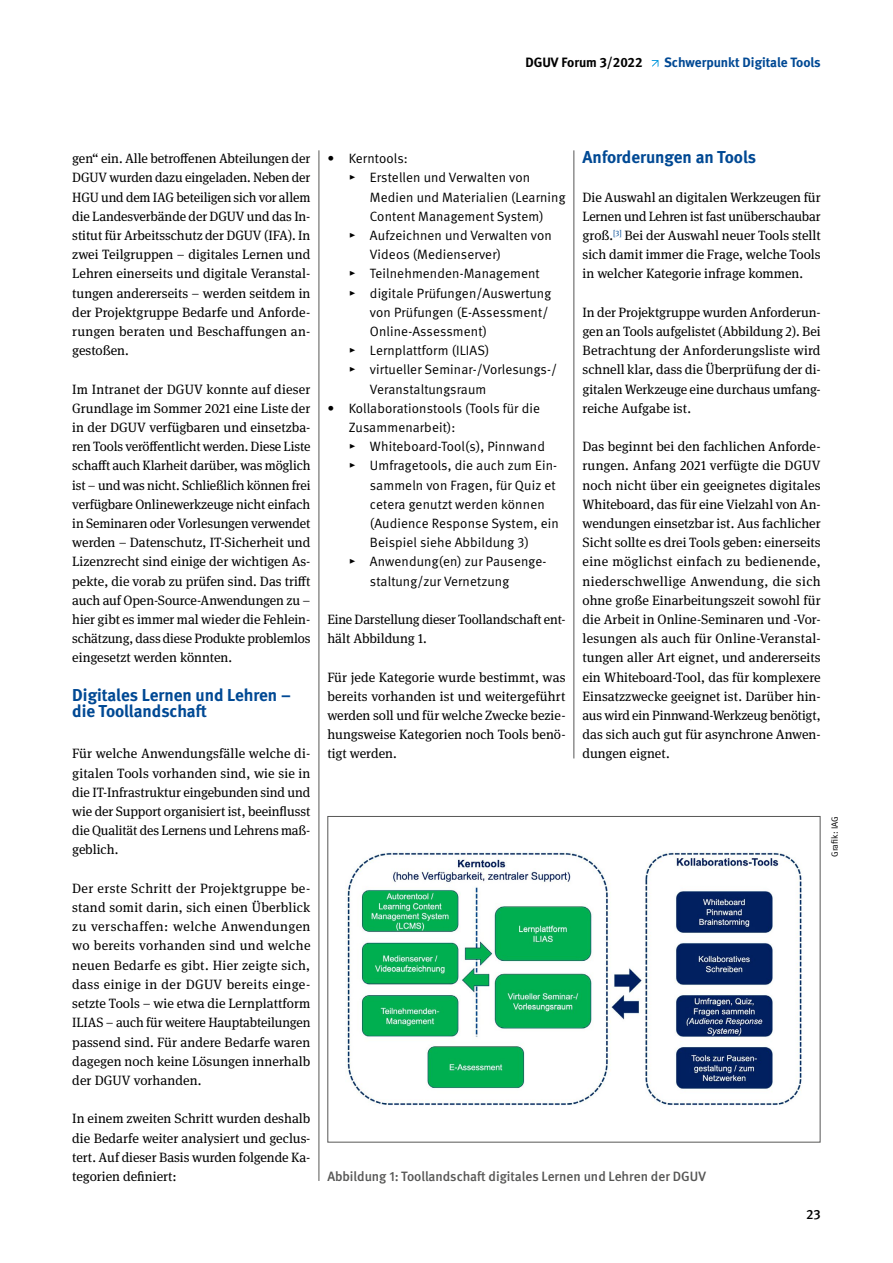
<style>
.page{position:relative;width:893px;height:1263px;background:#fff}
.page>*{position:absolute;margin:0;border:0;box-sizing:border-box;transform-origin:0 0}
.t1{font:700 17.25px/16.5px "DGUV Meta";color:#004994}
.Fließtext_book_9pt{font:13.5px/19.2px "DGUV Meta Serif";letter-spacing:-.005em;color:#000;text-align:justify}
.t2{font:13.5px/19.2px "DGUV Meta";letter-spacing:.01em;color:#000}
.Bildunterschrift{font:500 13.5px "DGUV Meta";color:#575756}
.t3{font:700 13.5px "DGUV Meta";letter-spacing:-.005em;color:#004994}
.t4{font:700 13.5px "DGUV Meta";color:#000}
.t5{font:500 13.5px "DGUV Meta";color:#000}
.t6{font:9px "DGUV Meta";letter-spacing:.01em;color:#000}
</style>
<div class="page">
<svg style="left:651px;top:60px;width:7px;height:7px"></svg>
<hr style="left:319px;top:150px;width:1px;height:1031px;background:#575756">
<hr style="left:574px;top:150px;width:1px;height:608px;background:#575756">
<img style="left:345px;top:852px;width:457px;height:254px">
<div style="left:327px;top:816px;width:493px;height:326px;border:1px solid #575756"></div>
<p class="t4" style="left:525px;top:54px;width:119px">DGUV Forum 3/2022</p>
<p class="t3" style="left:664px;top:54px;width:158px">Schwerpunkt Digitale Tools</p>
<p class="Fließtext_book_9pt" style="left:72px;top:149px;width:240px">gen“ ein. Alle betroffenen Abteilungen der DGUV wurden dazu eingeladen. Neben der HGU und dem IAG beteiligen sich vor allem die Landesverbände der DGUV und das In&shy;stitut für Arbeitsschutz der DGUV (IFA). In zwei Teilgruppen – digitales Lernen und Lehren einerseits und digitale Veranstal&shy;tungen andererseits – werden seitdem in der Projektgruppe Bedarfe und Anforde&shy;rungen beraten und Beschaffungen an&shy;gestoßen.</p>
<p class="Fließtext_book_9pt" style="left:72px;top:380px;width:240px">Im Intranet der DGUV konnte auf dieser Grundlage im Sommer 2021 eine Liste der in der DGUV verfügbaren und einsetzba&shy;ren Tools veröffentlicht werden. Diese Liste schafft auch Klarheit darüber, was möglich ist – und was nicht. Schließlich können frei verfügbare Onlinewerkzeuge nicht einfach in Seminaren oder Vorlesungen verwendet werden – Datenschutz, IT-Sicherheit und Lizenzrecht sind einige der wichtigen As&shy;pekte, die vorab zu prüfen sind. Das trifft auch auf Open-Source-Anwendungen zu – hier gibt es immer mal wieder die Fehlein&shy;schätzung, dass diese Produkte problemlos eingesetzt werden könnten.</p>
<h4 class="t1" style="left:72px;top:687px;width:220px">Digitales Lernen und Lehren – die Toollandschaft</h4>
<p class="Fließtext_book_9pt" style="left:72px;top:744px;width:240px">Für welche Anwendungsfälle welche di&shy;gitalen Tools vorhanden sind, wie sie in die IT-Infrastruktur eingebunden sind und wie der Support organisiert ist, beeinflusst die Qualität des Lernens und Lehrens maß&shy;geblich.</p>
<p class="Fließtext_book_9pt" style="left:72px;top:879px;width:240px">Der erste Schritt der Projektgruppe be&shy;stand somit darin, sich einen Überblick zu verschaffen: welche Anwendungen wo bereits vorhanden sind und welche neuen Bedarfe es gibt. Hier zeigte sich, dass einige in der DGUV bereits einge&shy;setzte Tools – wie etwa die Lernplattform ILIAS – auch für weitere Hauptabteilungen passend sind. Für andere Bedarfe waren dagegen noch keine Lösungen innerhalb der DGUV vorhanden.</p>
<p class="Fließtext_book_9pt" style="left:72px;top:1109px;width:240px">In einem zweiten Schritt wurden deshalb die Bedarfe weiter analysiert und geclus&shy;tert. Auf dieser Basis wurden folgende Ka&shy;tegorien definiert:</p>
<p class="t2" style="left:327px;top:149px;width:82px">• Kerntools:</p>
<p class="t2" style="left:370px;top:168px;width:197px;text-indent:-21px">▸ Erstellen und Verwalten von<br>Medien und Materialien (Learning<br>Content Management System)</p>
<p class="t2" style="left:370px;top:226px;width:183px;text-indent:-21px">▸ Aufzeichnen und Verwalten von<br>Videos (Medienserver)</p>
<p class="t2" style="left:349px;top:264px;width:193px">▸ Teilnehmenden-Management</p>
<p class="t2" style="left:370px;top:284px;width:183px;text-indent:-21px">▸ digitale Prüfungen/Auswertung von Prüfungen (E-Assessment/<br>Online-Assessment)</p>
<p class="t2" style="left:349px;top:341px;width:142px">▸ Lernplattform (ILIAS)</p>
<p class="t2" style="left:370px;top:360px;width:189px;text-indent:-21px">▸ virtueller Seminar-/Vorlesungs-/<br>Veranstaltungsraum</p>
<p class="t2" style="left:349px;top:399px;width:193px;text-indent:-21px">• Kollaborationstools (Tools für die<br>Zusammenarbeit):</p>
<p class="t2" style="left:349px;top:437px;width:198px">▸ Whiteboard-Tool(s), Pinnwand</p>
<p class="t2" style="left:370px;top:456px;width:190px;text-indent:-21px">▸ Umfragetools, die auch zum Ein&shy;sammeln von Fragen, für Quiz et cetera genutzt werden können (Audience Response System, ein<br>Beispiel siehe Abbildung 3)</p>
<p class="t2" style="left:370px;top:552px;width:178px;text-indent:-21px">▸ Anwendung(en) zur Pausenge&shy;staltung/zur Vernetzung</p>
<p class="Fließtext_book_9pt" style="left:327px;top:610px;width:240px">Eine Darstellung dieser Toollandschaft ent&shy;hält Abbildung 1.</p>
<p class="Fließtext_book_9pt" style="left:327px;top:668px;width:240px">Für jede Kategorie wurde bestimmt, was bereits vorhanden ist und weitergeführt werden soll und für welche Zwecke bezie&shy;hungsweise Kategorien noch Tools benö&shy;tigt werden.</p>
<h4 class="t1" style="left:583px;top:149px;width:175px">Anforderungen an Tools</h4>
<p class="Fließtext_book_9pt" style="left:583px;top:188px;width:240px">Die Auswahl an digitalen Werkzeugen für Lernen und Lehren ist fast unüberschaubar groß.<sup>[3]</sup> Bei der Auswahl neuer Tools stellt sich damit immer die Frage, welche Tools in welcher Kategorie infrage kommen.</p>
<p class="Fließtext_book_9pt" style="left:583px;top:303px;width:240px">In der Projektgruppe wurden Anforderun&shy;gen an Tools aufgelistet (Abbildung 2). Bei Betrachtung der Anforderungsliste wird schnell klar, dass die Überprüfung der di&shy;gitalen Werkzeuge eine durchaus umfang&shy;reiche Aufgabe ist.</p>
<p class="Fließtext_book_9pt" style="left:583px;top:437px;width:240px">Das beginnt bei den fachlichen Anforde&shy;rungen. Anfang 2021 verfügte die DGUV noch nicht über ein geeignetes digitales Whiteboard, das für eine Vielzahl von An&shy;wendungen einsetzbar ist. Aus fachlicher Sicht sollte es drei Tools geben: einerseits eine möglichst einfach zu bedienende, niederschwellige Anwendung, die sich ohne große Einarbeitungszeit sowohl für die Arbeit in Online-Seminaren und -Vor&shy;lesungen als auch für Online-Veranstal&shy;tungen aller Art eignet, und andererseits ein Whiteboard-Tool, das für komplexere Einsatzzwecke geeignet ist. Darüber hin&shy;aus wird ein Pinnwand-Werkzeug benötigt, das sich auch gut für asynchrone Anwen&shy;dungen eignet.</p>
<p class="t6" style="left:830px;top:857px;width:43px;rotate:-90deg">Grafik: IAG</p>
<p class="Bildunterschrift" style="left:327px;top:1168px;width:380px">Abbildung 1: Toollandschaft digitales Lernen und Lehren der DGUV</p>
<p class="t5" style="left:806px;top:1207px;width:16px">23</p>
</div>
